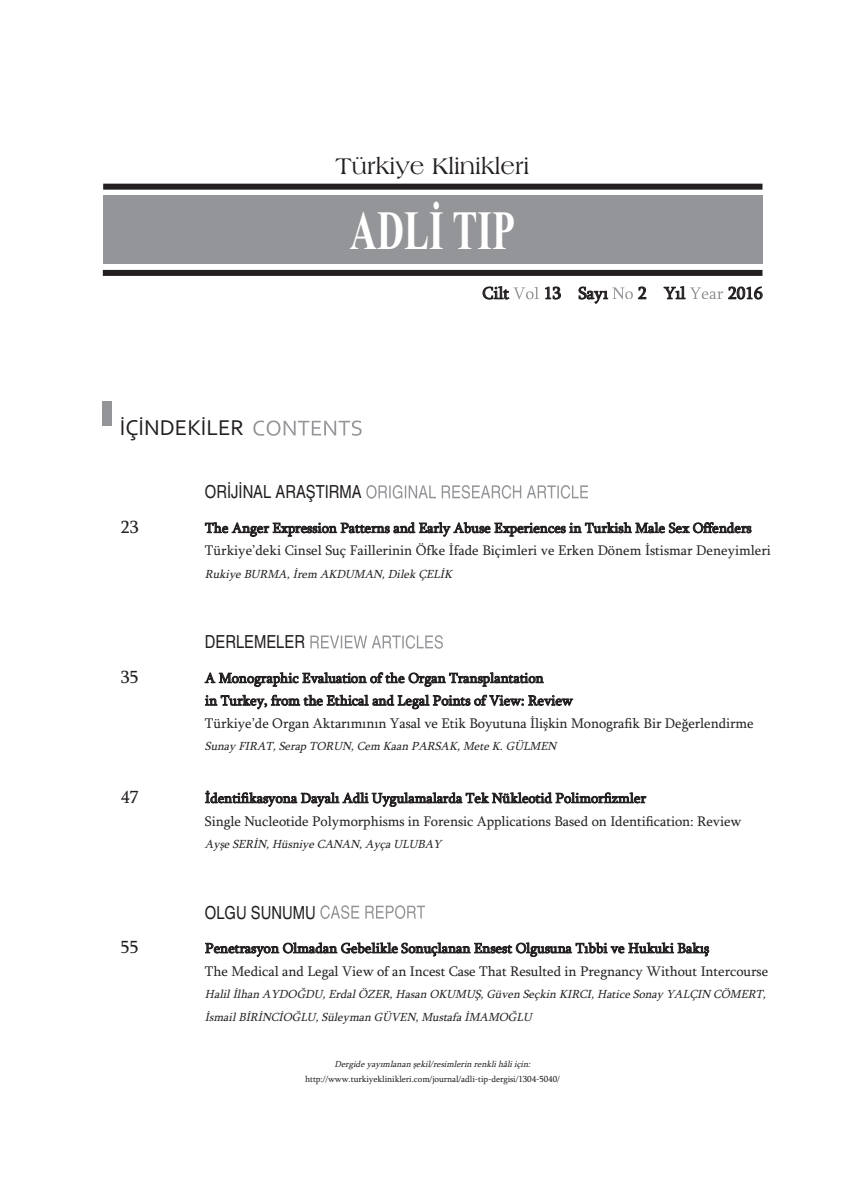
<style>
.page{position:relative;width:865px;height:1197px;background:#fff}
.page>*{position:absolute;margin:0;border:0;box-sizing:border-box;transform-origin:0 0}
.t1{font:700 55.35px "Times New Roman";color:#fff;scale:.68 1}
.t2{font:24px "Americana BT Roman";color:#231f20}
.t3{font:22.5px "Corbel";color:#231f20}
.t4{font:condensed 18px "Helvetica";color:#231f20}
.t5{font:18px "Sylfaen";color:#231f20}
.t6{font:17.25px "Sylfaen";color:#231f20}
.t7{font:14.25px/22.6px "Sylfaen";letter-spacing:-.005em;color:#231f20}
.t8{font:italic 12px/22.5px "Sylfaen";color:#231f20}
.t9{font:9px "Sylfaen";letter-spacing:-.01em;color:#231f20}
.t10{font:italic 9px "Sylfaen";color:#231f20}
</style>
<div class="page">
<svg style="left:366px;top:485px;width:170px;height:13px"></svg>
<svg style="left:310px;top:635px;width:133px;height:13px"></svg>
<svg style="left:320px;top:905px;width:105px;height:13px"></svg>
<svg style="left:253px;top:420px;width:108px;height:16px"></svg>
<svg style="left:513px;top:287px;width:26px;height:12px"></svg>
<svg style="left:612px;top:287px;width:21px;height:12px"></svg>
<svg style="left:690px;top:287px;width:33px;height:12px"></svg>
<div style="left:103px;top:400px;width:9px;height:25px;background:#939598"></div>
<div style="left:103px;top:195px;width:659px;height:68px;background:#939598"></div>
<div style="left:103px;top:184px;width:659px;height:6px;background:#231f20"></div>
<div style="left:103px;top:270px;width:659px;height:6px;background:#231f20"></div>
<h2 class="t2" style="left:335px;top:152px;width:195px">Türkiye Klinikleri</h2>
<h1 class="t1" style="left:350px;top:198px;width:244px">ADLİ TIP</h1>
<h3 class="t3" style="left:120px;top:414px;width:126px">İÇİNDEKİLER</h3>
<p class="t4" style="left:205px;top:481px;width:158px">ORİJİNAL ARAŞTIRMA</p>
<p class="t6" style="left:482px;top:283px;width:28px">Cilt</p>
<p class="t6" style="left:544px;top:283px;width:66px">13 Sayı</p>
<p class="t6" style="left:638px;top:283px;width:49px">2 Yıl</p>
<p class="t6" style="left:728px;top:283px;width:36px">2016</p>
<p class="t5" style="left:121px;top:516px;width:19px">23</p>
<p class="t7" style="left:205px;top:516px;width:567px">The Anger Expression Patterns and Early Abuse Experiences in Turkish Male Sex Offenders<br>Türkiye’deki Cinsel Suç Faillerinin Öfke İfade Biçimleri ve Erken Dönem İstismar Deneyimleri</p>
<p class="t8" style="left:205px;top:562px;width:252px">Rukiye BURMA, İrem AKDUMAN, Dilek ÇELİK</p>
<p class="t4" style="left:205px;top:631px;width:102px">DERLEMELER</p>
<p class="t5" style="left:121px;top:666px;width:19px">35</p>
<p class="t7" style="left:205px;top:666px;width:550px">A Monographic Evaluation of the Organ Transplantation<br>in Turkey, from the Ethical and Legal Points of View: Review<br>Türkiye’de Organ Aktarımının Yasal ve Etik Boyutuna İlişkin Monografik Bir Değerlendirme</p>
<p class="t8" style="left:205px;top:735px;width:356px">Sunay FIRAT, Serap TORUN, Cem Kaan PARSAK, Mete K. GÜLMEN</p>
<p class="t5" style="left:121px;top:786px;width:19px">47</p>
<p class="t7" style="left:205px;top:786px;width:538px">İdentifikasyona Dayalı Adli Uygulamalarda Tek Nükleotid Polimorfizmler<br>Single Nucleotide Polymorphisms in Forensic Applications Based on Identification: Review</p>
<p class="t8" style="left:205px;top:832px;width:241px">Ayşe SERİN, Hüsniye CANAN, Ayça ULUBAY</p>
<p class="t4" style="left:205px;top:901px;width:112px">OLGU SUNUMU</p>
<p class="t5" style="left:121px;top:936px;width:19px">55</p>
<p class="t7" style="left:205px;top:936px;width:565px">Penetrasyon Olmadan Gebelikle Sonuçlanan Ensest Olgusuna Tıbbi ve Hukuki Bakış<br>The Medical and Legal View of an Incest Case That Resulted in Pregnancy Without Intercourse</p>
<p class="t8" style="left:205px;top:982px;width:566px">Halil İlhan AYDOĞDU, Erdal ÖZER, Hasan OKUMUŞ, Güven Seçkin KIRCI, Hatice Sonay YALÇIN CÖMERT,<br>İsmail BİRİNCİOĞLU, Süleyman GÜVEN, Mustafa İMAMOĞLU</p>
<p class="t10" style="left:335px;top:1058px;width:200px">Dergide yayımlanan şekil/resimlerin renkli hâli için:</p>
<p class="t9" style="left:305px;top:1073px;width:256px">http://www.turkiyeklinikleri.com/journal/adli-tip-dergisi/1304-5040/</p>
</div>
